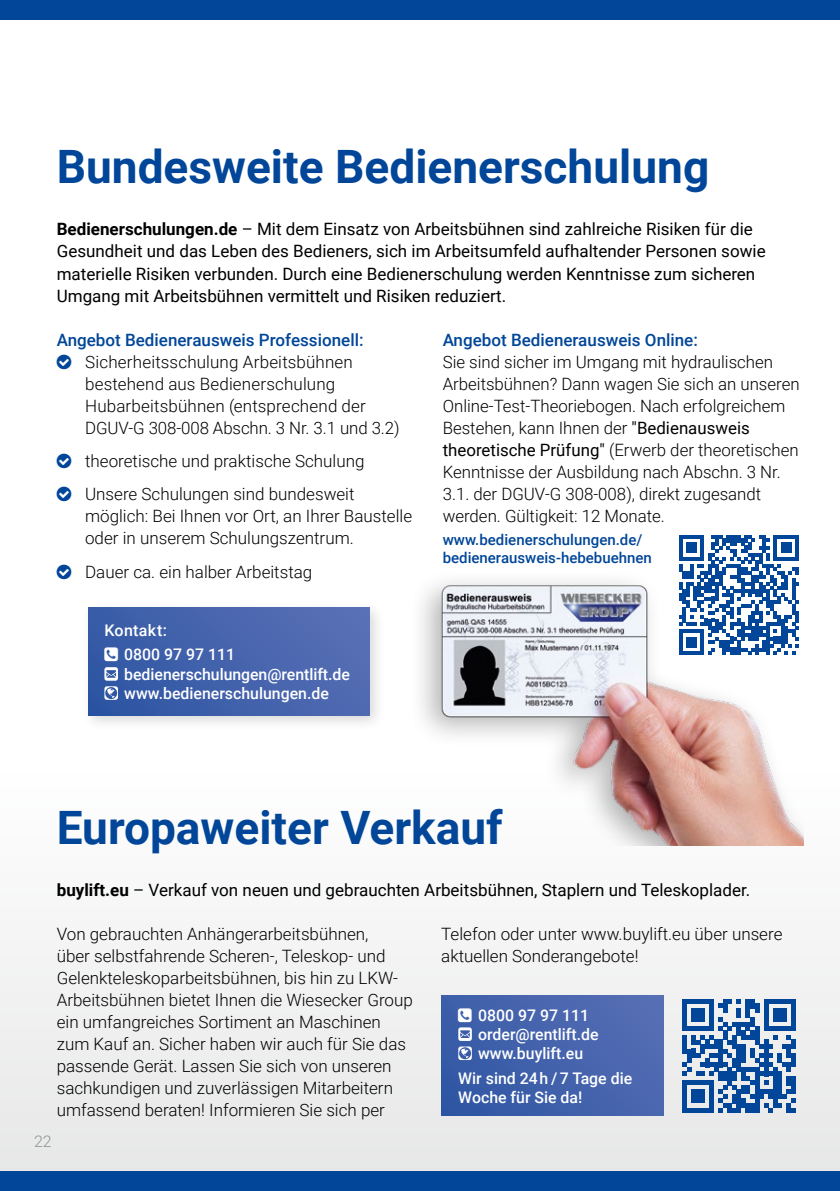
<style>
.page{position:relative;width:840px;height:1191px;background:#fff}
.page>*{position:absolute;margin:0;border:0;box-sizing:border-box;transform-origin:0 0}
.t1{font:700 46px "Roboto";color:#014698}
.t2{font:300 17px/22px "Roboto";color:#000}
.t3{font:17px/22px "Roboto";color:#000}
.t4{font:500 17px "Roboto";color:#014698}
.t5{font:500 16px/19.2px "Roboto";color:#fff}
.t6{font:300 16px "Roboto";color:#919292}
.t7{font:500 15px/18px "Roboto";color:#014698}
.s1{font-weight:700}
.s2{font-weight:400}
</style>
<div class="page">
<div style="left:0;top:764px;width:839px;height:427px;background:#f3f3f3"></div>
<img style="left:336px;top:569px;width:467px;height:276px">
<div style="left:0;top:0;width:839px;height:20px;background:#014698"></div>
<div style="left:0;top:1171px;width:839px;height:20px;background:#014698"></div>
<div style="left:441px;top:995px;width:222px;height:120px;background:linear-gradient(to right,#365aa6,#526bb2)"></div>
<svg style="left:458px;top:1027px;width:13px;height:33px"></svg>
<div style="left:81px;top:600px;width:304px;height:132px;background:#000;opacity:.15"></div>
<div style="left:89px;top:608px;width:280px;height:107px;background:linear-gradient(to right,#3358a5,#566eb4)"></div>
<svg style="left:104px;top:667px;width:14px;height:13px"></svg>
<svg style="left:104px;top:686px;width:14px;height:14px"></svg>
<svg style="left:682px;top:999px;width:113px;height:113px"></svg>
<svg style="left:678px;top:535px;width:120px;height:120px"></svg>
<svg style="left:458px;top:1008px;width:13px;height:13px"></svg>
<svg style="left:104px;top:647px;width:14px;height:14px"></svg>
<h1 class="t1" style="left:57px;top:135px;width:653px">Bundesweite Bedienerschulung</h1>
<p class="t3" style="left:57px;top:218px;width:710px"><span class="s1">Bedienerschulungen.de</span> – Mit dem Einsatz von Arbeitsbühnen sind zahlreiche Risiken für die Gesundheit und das Leben des Bedieners, sich im Arbeitsumfeld aufhaltender Personen sowie materielle Risiken verbunden. Durch eine Bedienerschulung werden Kenntnisse zum sicheren Umgang mit Arbeitsbühnen vermittelt und Risiken reduziert.</p>
<p class="t4" style="left:57px;top:327px;width:308px">Angebot Bedienerausweis Professionell:</p>
<p class="t2" style="left:85px;top:350px;width:316px">Sicherheitsschulung Arbeitsbühnen bestehend aus Bedienerschulung Hubarbeitsbühnen (entsprechend der DGUV-G 308-008 Abschn. 3 Nr. 3.1 und 3.2)</p>
<p class="t2" style="left:85px;top:443px;width:281px;line-height:33.4px">theoretische und praktische Schulung<br>Unsere Schulungen sind bundesweit</p>
<p class="t2" style="left:85px;top:504px;width:328px">möglich: Bei Ihnen vor Ort, an Ihrer Baustelle oder in unserem Schulungszentrum.</p>
<p class="t2" style="left:85px;top:560px;width:229px">Dauer ca. ein halber Arbeitstag</p>
<p class="t5" style="left:124px;top:617px;width:112px;line-height:24.8px;text-indent:-20px">Kontakt:<br>0800 97 97 111</p>
<p class="t5" style="left:124px;top:664px;width:227px">bedienerschulungen@rentlift.de www.bedienerschulungen.de</p>
<p class="t4" style="left:442px;top:327px;width:256px">Angebot Bedienerausweis Online:</p>
<p class="t2" style="left:442px;top:350px;width:358px">Sie sind sicher im Umgang mit hydraulischen Arbeitsbühnen? Dann wagen Sie sich an unseren Online-Test-Theoriebogen. Nach erfolgreichem Bestehen, kann Ihnen der <span class="s2">"Bedienausweis theoretische Prüfung"</span> (Erwerb der theoretischen Kenntnisse der Ausbildung nach Abschn. 3 Nr.<br>3.1. der DGUV-G 308-008), direkt zugesandt werden. Gültigkeit: 12 Monate.</p>
<p class="t7" style="left:442px;top:530px;width:210px">www.bedienerschulungen.de/ bedienerausweis-hebebuehnen</p>
<h1 class="t1" style="left:57px;top:795px;width:447px">Europaweiter Verkauf</h1>
<p class="t3" style="left:57px;top:878px;width:694px"><span class="s1">buylift.eu</span> – Verkauf von neuen und gebrauchten Arbeitsbühnen, Staplern und Teleskoplader.</p>
<p class="t2" style="left:57px;top:922px;width:357px">Von gebrauchten Anhängerarbeitsbühnen,<br>über selbstfahrende Scheren-, Teleskop- und Gelenkteleskoparbeitsbühnen, bis hin zu LKW-Arbeitsbühnen bietet Ihnen die Wiesecker Group ein umfangreiches Sortiment an Maschinen zum Kauf an. Sicher haben wir auch für Sie das passende Gerät. Lassen Sie sich von unseren sachkundigen und zuverlässigen Mitarbeitern umfassend beraten! Informieren Sie sich per</p>
<p class="t2" style="left:441px;top:922px;width:342px">Telefon oder unter www.buylift.eu über unsere aktuellen Sonderangebote!</p>
<p class="t5" style="left:478px;top:1004px;width:122px">0800 97 97 111 order@rentlift.de www.buylift.eu</p>
<p class="t5" style="left:458px;top:1068px;width:175px">Wir sind 24 h / 7 Tage die<br>Woche für Sie da!</p>
<p class="t6" style="left:34px;top:1129px;width:19px">22</p>
</div>
